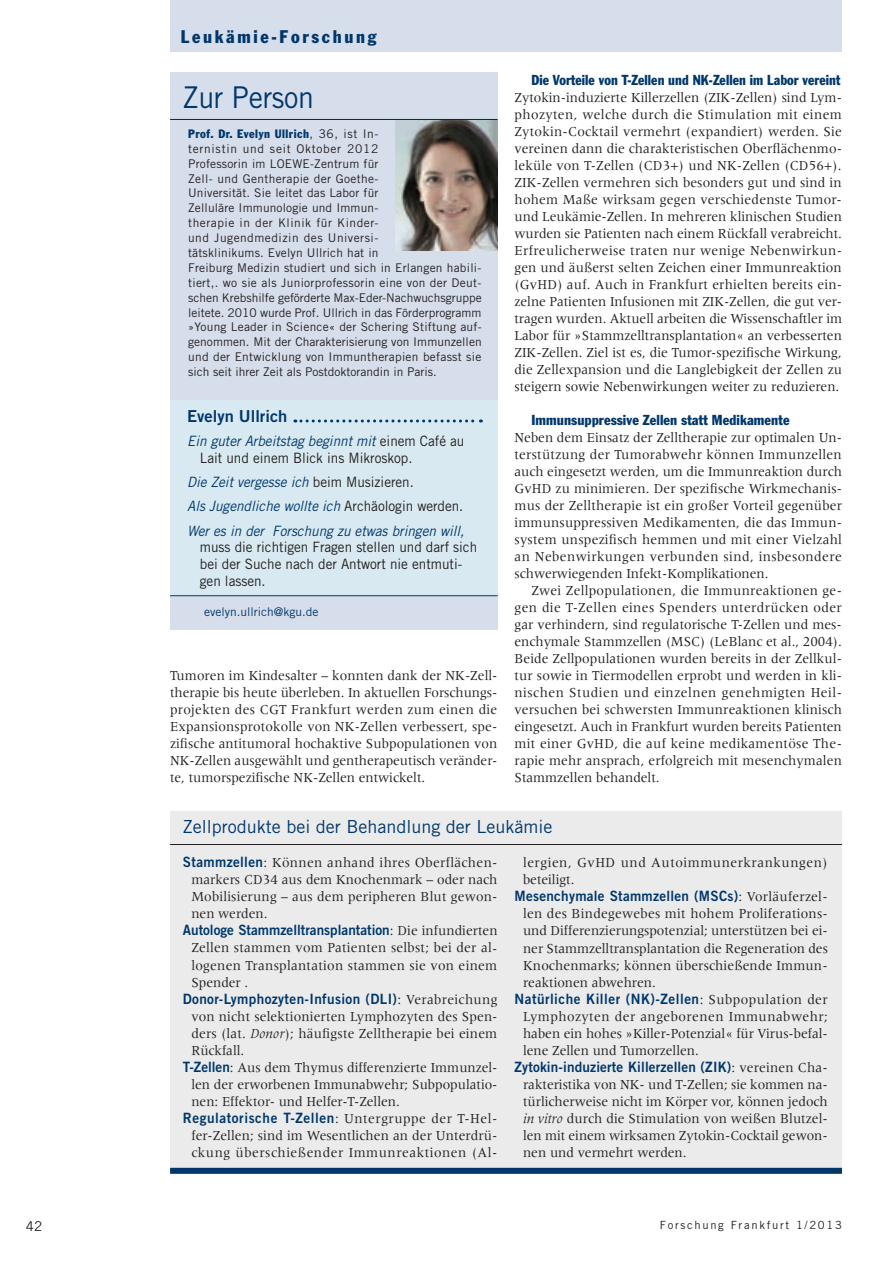
<style>
.page{position:relative;width:893px;height:1263px;background:#fff}
.page>*{position:absolute;margin:0;border:0;box-sizing:border-box;transform-origin:0 0}
.t1{font:30px "Trade Gothic";letter-spacing:-.01em;color:#00376b;scale:.95 1}
.t2{font:18px "Trade Gothic";color:#00376b}
.t3{font:condensed 18px "Franklin Gothic";letter-spacing:.15em;color:#00376b}
.t4{font:16.5px "Trade Gothic Bold Two";color:#00376b}
.t5{font:14.25px/17px "Meridien";color:#231f20;text-align:justify;scale:.95 1}
.t6{font:14.25px "Trade Gothic Bold Two";letter-spacing:.02em;color:#00376b;scale:.95 1}
.t7{font:14.25px/16.8px "Trade Gothic";color:#231f20;scale:.95 1}
.t8{font:14.25px/17px "Meridien";letter-spacing:.04em;color:#231f20;scale:.95 1}
.t9{font:italic 14.25px/24.3px "Trade Gothic";color:#00376b;scale:.95 1}
.t10{font:condensed 14.25px "Franklin Gothic";letter-spacing:.005em;color:#00376b;scale:.96 1}
.t11{font:14.25px "Trade Gothic Bold Two";color:#00376b;scale:.95 1}
.t12{font:14.25px "Trade Gothic Bold Two";letter-spacing:.04em;color:#00376b;scale:.95 1}
.t13{font:condensed 14.25px "Franklin Gothic";letter-spacing:.005em;color:#00376b}
.t14{font:13.5px "Trade Gothic";color:#231f20}
.t15{font:12px/14.9px "Trade Gothic";letter-spacing:.015em;color:#231f20}
.t16{font:condensed 12px "Franklin Gothic";letter-spacing:.04em;color:#00376b}
.t17{font:12px "Trade Gothic";color:#00376b}
.t18{font:11.25px "Trade Gothic";letter-spacing:.15em;color:#231f20}
.s1{font-family:"Trade Gothic";font-stretch:normal;color:#231f20}
.s2{font-style:italic;color:#00376b}
.s3{font-style:normal;color:#231f20}
.s4{font-family:"Meridien";color:#231f20}
.s5{font-style:italic}
.s6{font-family:"Trade Gothic Bold Two";color:#00376b}
</style>
<div class="page">
<div style="left:170px;top:0;width:672px;height:51px;background:#d7deeb"></div>
<div style="left:170px;top:72px;width:327px;height:558px;background:#d7deeb"></div>
<div style="left:170px;top:400px;width:327px;height:195px;background:#d8e9f1"></div>
<img style="left:395px;top:120px;width:102px;height:130px">
<hr style="left:170px;top:595px;width:327px;height:1px;background:#00376b">
<hr style="left:170px;top:119px;width:327px;height:1px;background:#231f20">
<svg style="left:295px;top:419px;width:186px;height:3px"></svg>
<div style="left:170px;top:811px;width:672px;height:363px;background:#ebebec"></div>
<div style="left:170px;top:1168px;width:672px;height:6px;background:#00376b"></div>
<hr style="left:170px;top:844px;width:672px;height:1px;background:#231f20">
<p class="t3" style="left:181px;top:26px;width:197px">Leukämie-Forschung</p>
<h1 class="t1" style="left:183px;top:80px;width:140px">Zur Person</h1>
<p class="t16" style="left:188px;top:126px;width:192px">Prof. Dr. Evelyn Ullrich<span class="s1">, 36, ist In-</span></p>
<p class="t15" style="left:188px;top:141px;width:295px">ternistin und seit Oktober 2012<br>Professorin im LOEWE-Zentrum für<br>Zell- und Gentherapie der Goethe-<br>Universität. Sie leitet das Labor für<br>Zelluläre Immunologie und Immun-<br>therapie in der Klinik für Kinder-<br>und Jugendmedizin des Universi-<br>tätsklinikums. Evelyn Ullrich hat in<br>Freiburg Medizin studiert und sich in Erlangen habili&shy;tiert,. wo sie als Juniorprofessorin eine von der Deut&shy;schen Krebshilfe geförderte Max-Eder-Nachwuchsgruppe leitete. 2010 wurde Prof. Ullrich in das Förderprogramm »Young Leader in Science« der Schering Stiftung auf&shy;genommen. Mit der Charakterisierung von Immunzellen und der Entwicklung von Immuntherapien befasst sie sich seit ihrer Zeit als Postdoktorandin in Paris.</p>
<p class="t4" style="left:187px;top:405px;width:102px">Evelyn Ullrich</p>
<p class="t7" style="left:200px;top:432px;width:280px;text-indent:-13px"><span class="s2">Ein guter Arbeitstag beginnt mit</span> einem Café au<br>Lait und einem Blick ins Mikroskop.</p>
<p class="t9" style="left:187px;top:470px;width:293px">Die Zeit vergesse ich <span class="s3">beim Musizieren.<br></span>Als Jugendliche wollte ich <span class="s3">Archäologin werden.<br></span>Wer es in der Forschung zu etwas bringen will,</p>
<p class="t7" style="left:200px;top:539px;width:293px">muss die richtigen Fragen stellen und darf sich bei der Suche nach der Antwort nie entmuti&shy;gen lassen.</p>
<p class="t17" style="left:204px;top:604px;width:116px">evelyn.ullrich@kgu.de</p>
<p class="t5" style="left:170px;top:667px;width:346px">Tumoren im Kindesalter – konnten dank der NK-Zell&shy;therapie bis heute überleben. In aktuellen Forschungs&shy;projekten des CGT Frankfurt werden zum einen die Expansionsprotokolle von NK-Zellen verbessert, spe&shy;zifische antitumoral hochaktive Subpopulationen von NK-Zellen ausgewählt und gentherapeutisch veränder&shy;te, tumorspezifische NK-Zellen entwickelt.</p>
<p class="t10" style="left:531px;top:71px;width:323px">Die Vorteile von T-Zellen und NK-Zellen im Labor vereint</p>
<p class="t5" style="left:514px;top:89px;width:346px">Zytokin-induzierte Killerzellen (ZIK-Zellen) sind Lym&shy;phozyten, welche durch die Stimulation mit einem Zytokin-Cocktail vermehrt (expandiert) werden. Sie vereinen dann die charakteristischen Oberflächenmo&shy;leküle von T-Zellen (CD3+) und NK-Zellen (CD56+).<br>ZIK-Zellen vermehren sich besonders gut und sind in hohem Maße wirksam gegen verschiedenste Tumor&shy;und Leukämie-Zellen. In mehreren klinischen Studien wurden sie Patienten nach einem Rückfall verabreicht.<br>Erfreulicherweise traten nur wenige Nebenwirkun&shy;gen und äußerst selten Zeichen einer Immunreaktion (GvHD) auf. Auch in Frankfurt erhielten bereits ein&shy;zelne Patienten Infusionen mit ZIK-Zellen, die gut ver&shy;tragen wurden. Aktuell arbeiten die Wissenschaftler im Labor für »Stammzelltransplantation« an verbesserten ZIK-Zellen. Ziel ist es, die Tumor-spezifische Wirkung, die Zellexpansion und die Langlebigkeit der Zellen zu steigern sowie Nebenwirkungen weiter zu reduzieren.</p>
<p class="t13" style="left:531px;top:411px;width:260px">Immunsuppressive Zellen statt Medikamente</p>
<p class="t5" style="left:514px;top:429px;width:346px">Neben dem Einsatz der Zelltherapie zur optimalen Un&shy;terstützung der Tumorabwehr können Immunzellen auch eingesetzt werden, um die Immunreaktion durch GvHD zu minimieren. Der spezifische Wirkmechanis&shy;mus der Zelltherapie ist ein großer Vorteil gegenüber immunsuppressiven Medikamenten, die das Immun&shy;system unspezifisch hemmen und mit einer Vielzahl an Nebenwirkungen verbunden sind, insbesondere schwerwiegenden Infekt-Komplikationen.</p>
<p class="t5" style="left:514px;top:582px;width:346px;text-indent:17px">Zwei Zellpopulationen, die Immunreaktionen ge&shy;gen die T-Zellen eines Spenders unterdrücken oder gar verhindern, sind regulatorische T-Zellen und mes&shy;enchymale Stammzellen (MSC) (LeBlanc et al., 2004).<br>Beide Zellpopulationen wurden bereits in der Zellkul&shy;tur sowie in Tiermodellen erprobt und werden in kli&shy;nischen Studien und einzelnen genehmigten Heil&shy;versuchen bei schwersten Immunreaktionen klinisch eingesetzt. Auch in Frankfurt wurden bereits Patienten mit einer GvHD, die auf keine medikamentöse The&shy;rapie mehr ansprach, erfolgreich mit mesenchymalen Stammzellen behandelt.</p>
<p class="t2" style="left:183px;top:816px;width:371px">Zellprodukte bei der Behandlung der Leukämie</p>
<p class="t8" style="left:523px;top:854px;width:322px">lergien, GvHD und Autoimmunerkrankungen) beteiligt.</p>
<p class="t6" style="left:514px;top:887px;width:331px">Mesenchymale Stammzellen (MSCs)<span class="s4">: Vorläuferzel-</span></p>
<p class="t5" style="left:523px;top:905px;width:322px">len des Bindegewebes mit hohem Proliferations&shy;und Differenzierungspotenzial; unterstützen bei ei&shy;ner Stammzelltransplantation die Regeneration des Knochenmarks; können überschießende Immun&shy;reaktionen abwehren.</p>
<p class="t6" style="left:514px;top:989px;width:331px">Natürliche Killer (NK)-Zellen<span class="s4">: Subpopulation der</span></p>
<p class="t5" style="left:523px;top:1007px;width:322px">Lymphozyten der angeborenen Immunabwehr; haben ein hohes »Killer-Potenzial« für Virus-befal&shy;lene Zellen und Tumorzellen.</p>
<p class="t6" style="left:514px;top:1057px;width:331px">Zytokin-induzierte Killerzellen (ZIK)<span class="s4">: vereinen Cha-</span></p>
<p class="t5" style="left:523px;top:1075px;width:322px">rakteristika von NK- und T-Zellen; sie kommen na&shy;türlicherweise nicht im Körper vor, können jedoch <span class="s5">in vitro</span> durch die Stimulation von weißen Blutzel&shy;len mit einem wirksamen Zytokin-Cocktail gewon&shy;nen und vermehrt werden.</p>
<p class="t5" style="left:191px;top:854px;width:324px;text-indent:-9px"><span class="s6">Stammzellen</span>: Können anhand ihres Oberflächen&shy;markers CD34 aus dem Knochenmark – oder nach Mobilisierung – aus dem peripheren Blut gewon&shy;nen werden.</p>
<p class="t11" style="left:183px;top:921px;width:333px">Autologe Stammzelltransplantation<span class="s4">: Die infundierten</span></p>
<p class="t5" style="left:191px;top:939px;width:324px">Zellen stammen vom Patienten selbst; bei der al&shy;logenen Transplantation stammen sie von einem Spender .</p>
<p class="t6" style="left:183px;top:989px;width:333px">Donor-Lymphozyten-Infusion (DLI)<span class="s4">: Verabreichung</span></p>
<p class="t5" style="left:191px;top:1007px;width:324px">von nicht selektionierten Lymphozyten des Spen-</p>
<p class="t5" style="left:191px;top:1024px;width:324px">ders (lat. <span class="s5">Donor</span>); häufigste Zelltherapie bei einem</p>
<p class="t5" style="left:191px;top:1041px;width:57px">Rückfall.</p>
<p class="t5" style="left:183px;top:1058px;width:333px"><span class="s6">T-Zellen</span>: Aus dem Thymus differenzierte Immunzel-</p>
<p class="t5" style="left:191px;top:1075px;width:324px">len der erworbenen Immunabwehr; Subpopulatio-</p>
<p class="t5" style="left:191px;top:1092px;width:221px">nen: Effektor- und Helfer-T-Zellen.</p>
<p class="t12" style="left:183px;top:1108px;width:333px">Regulatorische T-Zellen<span class="s4">: Untergruppe der T-Hel-</span></p>
<p class="t8" style="left:191px;top:1126px;width:324px">fer-Zellen; sind im Wesentlichen an der Unterdrü&shy;ckung überschießender Immunreaktionen (Al-</p>
<p class="t14" style="left:26px;top:1217px;width:18px">42</p>
<p class="t18" style="left:660px;top:1218px;width:184px">Forschung Frankfurt 1/2013</p>
</div>
